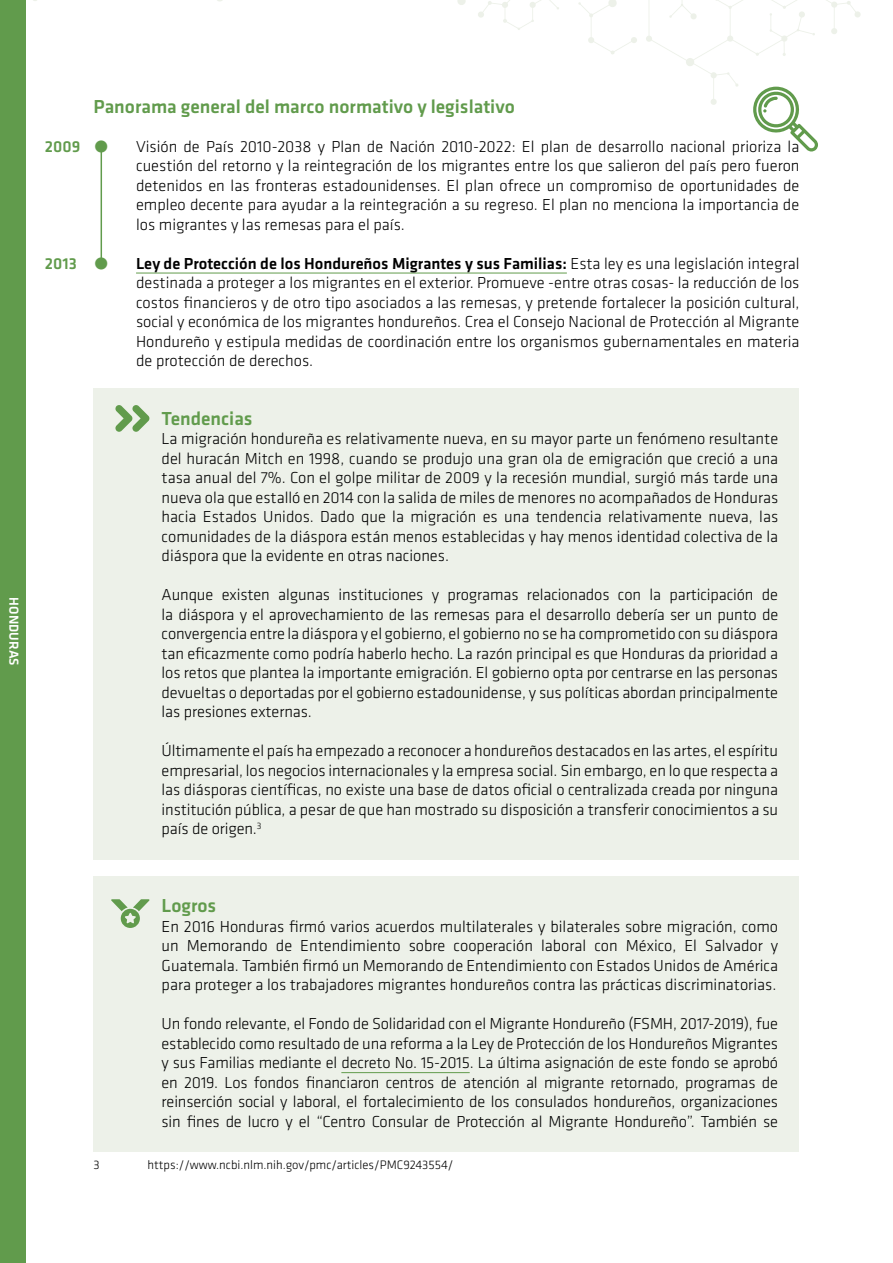
<style>
.page{position:relative;width:893px;height:1263px;background:#fff}
.page>*{position:absolute;margin:0;border:0;box-sizing:border-box;transform-origin:0 0}
.t1{font:500 19.5px "Klavika";color:#619b4c}
.t2{font:300 16.5px/19.5px "Klavika";color:#000;text-align:justify}
.t3{font:500 16.5px "Klavika";color:#619b4c}
.t4{font:500 13.5px "Klavika";color:#fff}
.t5{font:300 12.75px "Klavika";color:#000}
.s1{font-weight:700;font-size:45px;color:#619b4c}
.s2{font-weight:500}
</style>
<div class="page">
<div style="left:0;top:0;width:26px;height:1263px;background:#619b4c"></div>
<svg style="left:578px;top:0;width:59px;height:54px"></svg>
<svg style="left:457px;top:0;width:102px;height:30px"></svg>
<hr style="left:136px;top:273px;width:431px;height:1px;background:#619b4c">
<div style="left:94px;top:389px;width:705px;height:62px;background:#edf1e9"></div>
<div style="left:94px;top:410px;width:705px;height:176px;background:#edf1e9"></div>
<div style="left:94px;top:566px;width:705px;height:176px;background:#edf1e9"></div>
<div style="left:94px;top:722px;width:705px;height:137px;background:#edf1e9"></div>
<div style="left:94px;top:876px;width:705px;height:62px;background:#edf1e9"></div>
<div style="left:94px;top:898px;width:705px;height:117px;background:#edf1e9"></div>
<div style="left:94px;top:995px;width:705px;height:157px;background:#edf1e9"></div>
<hr style="left:341px;top:1072px;width:129px;height:1px;background:#619b4c">
<hr style="left:101px;top:143px;width:1px;height:121px;background:#619b4c">
<svg style="left:646px;top:0;width:215px;height:151px"></svg>
<svg style="left:115px;top:405px;width:35px;height:27px"></svg>
<svg style="left:111px;top:899px;width:39px;height:29px"></svg>
<p class="t4" style="left:23px;top:597px;width:70px;rotate:90deg">HONDURAS</p>
<p class="t3" style="left:45px;top:135px;width:37px">2009</p>
<p class="t3" style="left:45px;top:252px;width:33px">2013</p>
<p class="t1" style="left:94px;top:93px;width:423px">Panorama general del marco normativo y legislativo</p>
<p class="t2" style="left:136px;top:136px;width:665px;text-indent:-43px"><span class="s1">•</span> Visión de País 2010-2038 y Plan de Nación 2010-2022: El plan de desarrollo nacional prioriza la cuestión del retorno y la reintegración de los migrantes entre los que salieron del país pero fueron detenidos en las fronteras estadounidenses. El plan ofrece un compromiso de oportunidades de empleo decente para ayudar a la reintegración a su regreso. El plan no menciona la importancia de los migrantes y las remesas para el país.</p>
<p class="t2" style="left:136px;top:253px;width:665px;text-indent:-43px"><span class="s1">•</span> <span class="s2">Ley de Protección de los Hondureños Migrantes y sus Familias:</span> Esta ley es una legislación integral destinada a proteger a los migrantes en el exterior. Promueve -entre otras cosas- la reducción de los costos financieros y de otro tipo asociados a las remesas, y pretende fortalecer la posición cultural, social y económica de los migrantes hondureños. Crea el Consejo Nacional de Protección al Migrante Hondureño y estipula medidas de coordinación entre los organismos gubernamentales en materia de protección de derechos.</p>
<p class="t1" style="left:162px;top:405px;width:93px">Tendencias</p>
<p class="t2" style="left:162px;top:429px;width:618px">La migración hondureña es relativamente nueva, en su mayor parte un fenómeno resultante del huracán Mitch en 1998, cuando se produjo una gran ola de emigración que creció a una tasa anual del 7%. Con el golpe militar de 2009 y la recesión mundial, surgió más tarde una nueva ola que estalló en 2014 con la salida de miles de menores no acompañados de Honduras hacia Estados Unidos. Dado que la migración es una tendencia relativamente nueva, las comunidades de la diáspora están menos establecidas y hay menos identidad colectiva de la diáspora que la evidente en otras naciones.</p>
<p class="t2" style="left:162px;top:585px;width:618px">Aunque existen algunas instituciones y programas relacionados con la participación de la diáspora y el aprovechamiento de las remesas para el desarrollo debería ser un punto de convergencia entre la diáspora y el gobierno, el gobierno no se ha comprometido con su diáspora tan eficazmente como podría haberlo hecho. La razón principal es que Honduras da prioridad a los retos que plantea la importante emigración. El gobierno opta por centrarse en las personas devueltas o deportadas por el gobierno estadounidense, y sus políticas abordan principalmente las presiones externas.</p>
<p class="t2" style="left:162px;top:741px;width:618px">Últimamente el país ha empezado a reconocer a hondureños destacados en las artes, el espíritu empresarial, los negocios internacionales y la empresa social. Sin embargo, en lo que respecta a las diásporas científicas, no existe una base de datos oficial o centralizada creada por ninguna institución pública, a pesar de que han mostrado su disposición a transferir conocimientos a su país de origen.<sup>3</sup></p>
<p class="t1" style="left:162px;top:892px;width:56px">Logros</p>
<p class="t2" style="left:162px;top:916px;width:618px">En 2016 Honduras firmó varios acuerdos multilaterales y bilaterales sobre migración, como un Memorando de Entendimiento sobre cooperación laboral con México, El Salvador y Guatemala. También firmó un Memorando de Entendimiento con Estados Unidos de América para proteger a los trabajadores migrantes hondureños contra las prácticas discriminatorias.</p>
<p class="t2" style="left:162px;top:1014px;width:618px">Un fondo relevante, el Fondo de Solidaridad con el Migrante Hondureño (FSMH, 2017-2019), fue establecido como resultado de una reforma a la Ley de Protección de los Hondureños Migrantes y sus Familias mediante el decreto No. 15-2015. La última asignación de este fondo se aprobó en 2019. Los fondos financiaron centros de atención al migrante retornado, programas de reinserción social y laboral, el fortalecimiento de los consulados hondureños, organizaciones sin fines de lucro y el “Centro Consular de Protección al Migrante Hondureño”. También se</p>
<p class="t5" style="left:94px;top:1157px;width:8px">3</p>
<p class="t5" style="left:148px;top:1157px;width:307px">https://www.ncbi.nlm.nih.gov/pmc/articles/PMC9243554/</p>
</div>
